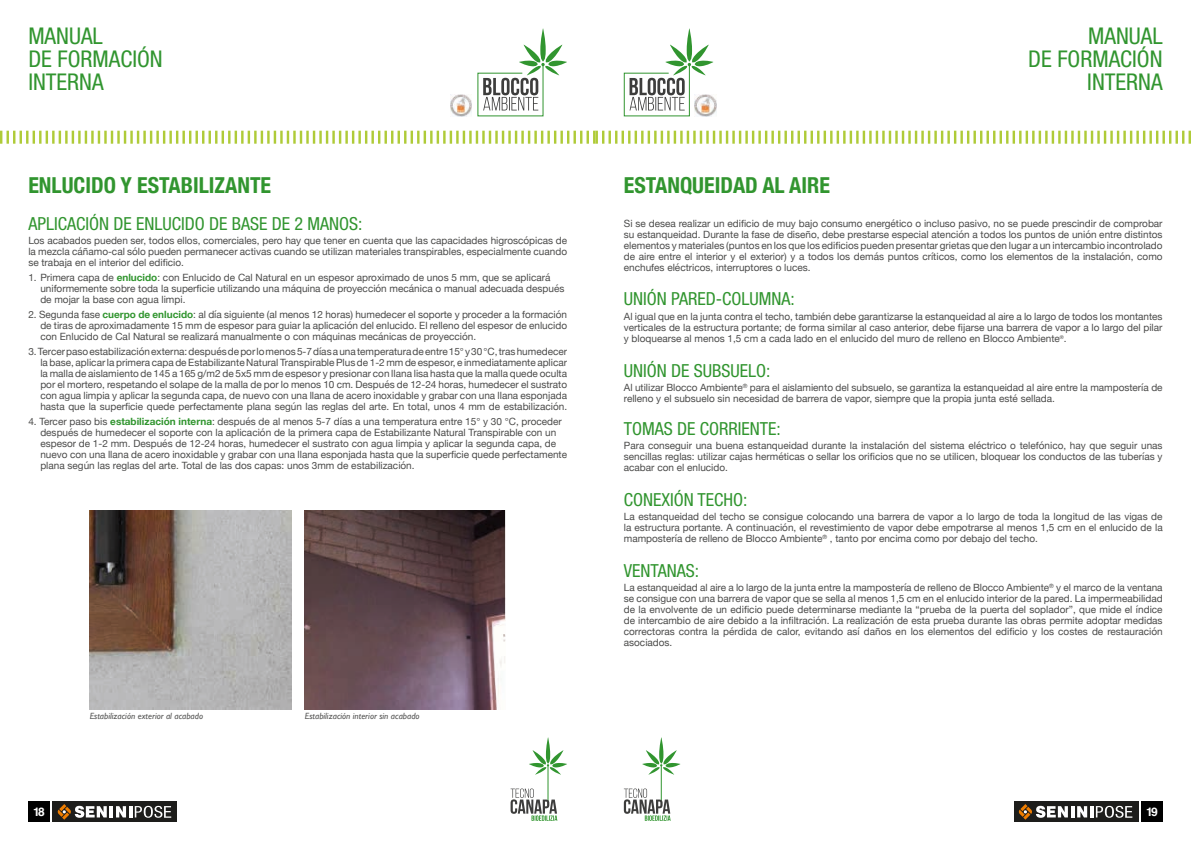
<style>
.page{position:relative;width:1191px;height:842px;background:#fff}
.page>*{position:absolute;margin:0;border:0;box-sizing:border-box;transform-origin:0 0}
.t1{font:condensed 23.1px/23.1px "Helvetica Neue LT Std";color:#31952f;text-align:right}
.t2{font:700 condensed 22px "Helvetica Neue";color:#31952f}
.t3{font:condensed 18px "Helvetica Neue LT Std";color:#31952f}
.t4{font:700 12px "Helvetica";color:#fff}
.t5{font:10px/11px "Helvetica Neue";color:#4b4b4a;text-align:justify}
.t6{font:italic 9px "Gill Sans";color:#575756}
.s1{font-weight:700;color:#31952f}
</style>
<div class="page">
<hr style="left:661px;top:765px;width:1px;height:37px;background:#31952f">
<svg style="left:642px;top:737px;width:38px;height:38px"></svg>
<svg style="left:624px;top:788px;width:46px;height:33px"></svg>
<img style="left:713px;top:97px;width:3px;height:17px">
<svg style="left:623px;top:28px;width:90px;height:89px"></svg>
<div style="left:1141px;top:801px;width:21px;height:21px;background:#000"></div>
<div style="left:1013px;top:801px;width:125px;height:21px;background:#1d1d1b"></div>
<svg style="left:1018px;top:804px;width:114px;height:16px"></svg>
<hr style="left:548px;top:765px;width:1px;height:37px;background:#31952f">
<svg style="left:529px;top:737px;width:38px;height:38px"></svg>
<svg style="left:510px;top:788px;width:47px;height:33px"></svg>
<img style="left:450px;top:95px;width:22px;height:21px">
<svg style="left:477px;top:28px;width:90px;height:89px"></svg>
<svg style="left:0;top:131px;width:1191px;height:13px"></svg>
<div style="left:28px;top:801px;width:22px;height:21px;background:#000"></div>
<div style="left:53px;top:801px;width:124px;height:21px;background:#1d1d1b"></div>
<svg style="left:58px;top:804px;width:113px;height:16px"></svg>
<img style="left:90px;top:510px;width:201px;height:200px">
<img style="left:304px;top:510px;width:202px;height:200px">
<h1 class="t1" style="left:28px;top:24px;width:136px;text-align:left">MANUAL<br>DE FORMACIÓN<br>INTERNA</h1>
<h2 class="t2" style="left:28px;top:167px;width:244px">ENLUCIDO Y ESTABILIZANTE</h2>
<h3 class="t3" style="left:28px;top:213px;width:335px">APLICACIÓN DE ENLUCIDO DE BASE DE 2 MANOS:</h3>
<p class="t5" style="left:28px;top:236px;width:540px">Los acabados pueden ser, todos ellos, comerciales, pero hay que tener en cuenta que las capacidades higroscópicas de la mezcla cáñamo-cal sólo pueden permanecer activas cuando se utilizan materiales transpirables, especialmente cuando se trabaja en el interior del edificio.</p>
<p class="t5" style="left:40px;top:273px;width:525px;text-align:left;text-indent:-12px">1. Primera capa de <span class="s1">enlucido</span>: con Enlucido de Cal Natural en un espesor aproximado de unos 5 mm, que se aplicará uniformemente sobre toda la superficie utilizando una máquina de proyección mecánica o manual adecuada después de mojar la base con agua limpi.</p>
<p class="t5" style="left:40px;top:310px;width:528px;text-indent:-12px">2. Segunda fase <span class="s1">cuerpo de enlucido</span>: al día siguiente (al menos 12 horas) humedecer el soporte y proceder a la formación de tiras de aproximadamente 15 mm de espesor para guiar la aplicación del enlucido. El relleno del espesor de enlucido con Enlucido de Cal Natural se realizará manualmente o con máquinas mecánicas de proyección.</p>
<p class="t5" style="left:40px;top:347px;width:528px;text-indent:-12px">3. Tercer paso estabilización externa: después de por lo menos 5-7 días a una temperatura de entre 15° y 30 °C, tras humedecer la base, aplicar la primera capa de Estabilizante Natural Transpirable Plus de 1-2 mm de espesor, e inmediatamente aplicar la malla de aislamiento de 145 a 165 g/m2 de 5x5 mm de espesor y presionar con llana lisa hasta que la malla quede oculta por el mortero, respetando el solape de la malla de por lo menos 10 cm. Después de 12-24 horas, humedecer el sustrato con agua limpia y aplicar la segunda capa, de nuevo con una llana de acero inoxidable y grabar con una llana esponjada hasta que la superficie quede perfectamente plana según las reglas del arte. En total, unos 4 mm de estabilización.</p>
<p class="t5" style="left:40px;top:417px;width:528px;text-align:left;text-indent:-12px">4. Tercer paso bis <span class="s1">estabilización interna</span>: después de al menos 5-7 días a una temperatura entre 15° y 30 °C, proceder después de humedecer el soporte con la aplicación de la primera capa de Estabilizante Natural Transpirable con un espesor de 1-2 mm. Después de 12-24 horas, humedecer el sustrato con agua limpia y aplicar la segunda capa, de nuevo con una llana de acero inoxidable y grabar con una llana esponjada hasta que la superficie quede perfectamente plana según las reglas del arte. Total de las dos capas: unos 3mm de estabilización.</p>
<p class="t6" style="left:90px;top:711px;width:115px">Estabilización exterior al acabado</p>
<p class="t6" style="left:305px;top:711px;width:116px">Estabilización interior sin acabado</p>
<h2 class="t2" style="left:624px;top:167px;width:208px">ESTANQUEIDAD AL AIRE</h2>
<h1 class="t1" style="left:1028px;top:24px;width:136px">MANUAL<br>DE FORMACIÓN<br>INTERNA</h1>
<p class="t5" style="left:624px;top:218px;width:540px">Si se desea realizar un edificio de muy bajo consumo energético o incluso pasivo, no se puede prescindir de comprobar su estanqueidad. Durante la fase de diseño, debe prestarse especial atención a todos los puntos de unión entre distintos elementos y materiales (puntos en los que los edificios pueden presentar grietas que den lugar a un intercambio incontrolado de aire entre el interior y el exterior) y a todos los demás puntos críticos, como los elementos de la instalación, como enchufes eléctricos, interruptores o luces.</p>
<h3 class="t3" style="left:624px;top:289px;width:173px">UNIÓN PARED-COLUMNA:</h3>
<p class="t5" style="left:624px;top:311px;width:540px">Al igual que en la junta contra el techo, también debe garantizarse la estanqueidad al aire a lo largo de todos los montantes verticales de la estructura portante; de forma similar al caso anterior, debe fijarse una barrera de vapor a lo largo del pilar y bloquearse al menos 1,5 cm a cada lado en el enlucido del muro de relleno en Blocco Ambiente<sup>®</sup>.</p>
<h3 class="t3" style="left:624px;top:360px;width:148px">UNIÓN DE SUBSUELO:</h3>
<p class="t5" style="left:624px;top:382px;width:540px">Al utilizar Blocco Ambiente<sup>®</sup> para el aislamiento del subsuelo, se garantiza la estanqueidad al aire entre la mampostería de relleno y el subsuelo sin necesidad de barrera de vapor, siempre que la propia junta esté sellada.</p>
<h3 class="t3" style="left:624px;top:418px;width:159px">TOMAS DE CORRIENTE:</h3>
<p class="t5" style="left:624px;top:440px;width:540px">Para conseguir una buena estanqueidad durante la instalación del sistema eléctrico o telefónico, hay que seguir unas sencillas reglas: utilizar cajas herméticas o sellar los orificios que no se utilicen, bloquear los conductos de las tuberías y acabar con el enlucido.</p>
<h3 class="t3" style="left:624px;top:489px;width:125px">CONEXIÓN TECHO:</h3>
<p class="t5" style="left:624px;top:511px;width:540px">La estanqueidad del techo se consigue colocando una barrera de vapor a lo largo de toda la longitud de las vigas de la estructura portante. A continuación, el revestimiento de vapor debe empotrarse al menos 1,5 cm en el enlucido de la mampostería de relleno de Blocco Ambiente<sup>®</sup> , tanto por encima como por debajo del techo.</p>
<h3 class="t3" style="left:624px;top:560px;width:77px">VENTANAS:</h3>
<p class="t5" style="left:624px;top:582px;width:540px">La estanqueidad al aire a lo largo de la junta entre la mampostería de relleno de Blocco Ambiente<sup>®</sup> y el marco de la ventana se consigue con una barrera de vapor que se sella al menos 1,5 cm en el enlucido interior de la pared. La impermeabilidad de la envolvente de un edificio puede determinarse mediante la “prueba de la puerta del soplador”, que mide el índice de intercambio de aire debido a la infiltración. La realización de esta prueba durante las obras permite adoptar medidas correctoras contra la pérdida de calor, evitando así daños en los elementos del edificio y los costes de restauración asociados.</p>
<p class="t4" style="left:33px;top:805px;width:13px">18</p>
<p class="t4" style="left:1146px;top:805px;width:13px">19</p>
</div>
